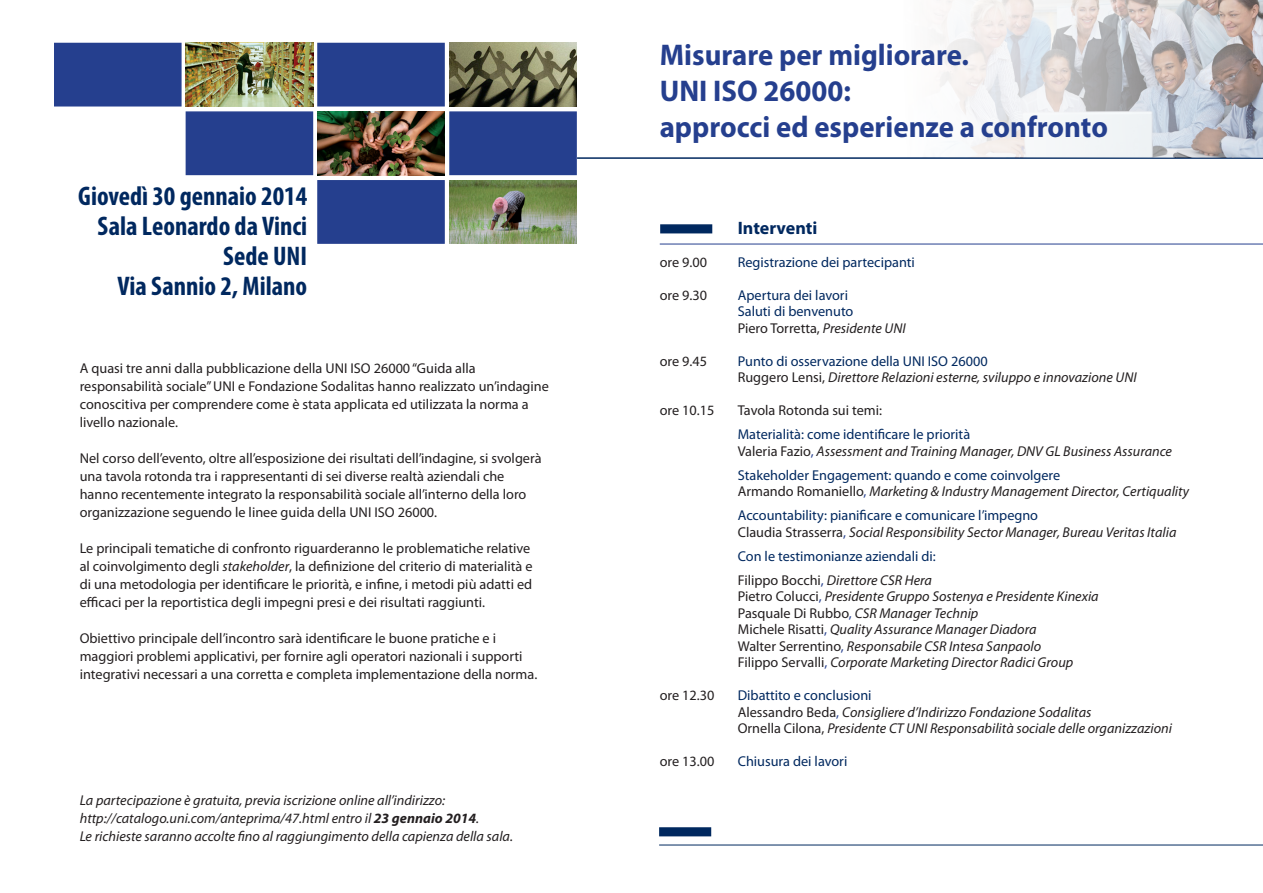
<style>
.page{position:relative;width:1263px;height:893px;background:#fff}
.page>*{position:absolute;margin:0;border:0;box-sizing:border-box;transform-origin:0 0}
.t1{font:700 30px "Myriad Pro";color:#253f8e;scale:.96 1}
.t2{font:700 condensed 27px "Myriad Pro";color:#00285f}
.t3{font:700 18px "Myriad Pro";color:#00285f}
.Normale{font:14.25px/18px "Myriad Pro";color:#231f20}
.Normale-2{font:italic 14.25px "Myriad Pro";color:#231f20}
.t4{font:14.25px "Myriad Pro";color:#00285f}
.s1{font-style:italic}
.s2{font-weight:700}
.s3{font-style:normal}
.s4{font-style:normal;color:#253f8e}
</style>
<div class="page">
<hr style="left:577px;top:157px;width:686px;height:2px;background:#00285f">
<img style="left:936px;top:0;width:327px;height:157px">
<hr style="left:660px;top:244px;width:603px;height:1px;background:#253f8e">
<div style="left:660px;top:224px;width:52px;height:9px;background:#00285f;border:2px solid #00285f"></div>
<hr style="left:659px;top:845px;width:604px;height:1px;background:#00285f">
<div style="left:659px;top:827px;width:52px;height:9px;background:#00285f;border:2px solid #00285f"></div>
<div style="left:186px;top:111px;width:127px;height:64px;background:#253f8e;border:2px solid #253f8e"></div>
<div style="left:54px;top:43px;width:128px;height:64px;background:#253f8e;border:2px solid #253f8e"></div>
<div style="left:317px;top:180px;width:128px;height:64px;background:#253f8e;border:2px solid #253f8e"></div>
<div style="left:449px;top:111px;width:128px;height:64px;background:#253f8e;border:2px solid #253f8e"></div>
<div style="left:317px;top:43px;width:128px;height:64px;background:#253f8e;border:2px solid #253f8e"></div>
<img style="left:449px;top:43px;width:128px;height:64px">
<img style="left:449px;top:180px;width:128px;height:64px">
<img style="left:317px;top:111px;width:128px;height:64px">
<img style="left:186px;top:43px;width:127px;height:64px">
<p class="t2" style="left:78px;top:180px;width:230px">Giovedì 30 gennaio 2014</p>
<p class="t2" style="left:98px;top:210px;width:211px">Sala Leonardo da Vinci</p>
<p class="t2" style="left:223px;top:240px;width:85px">Sede UNI</p>
<p class="t2" style="left:117px;top:270px;width:191px">Via Sannio 2, Milano</p>
<p class="Normale" style="left:80px;top:359px;width:471px">A quasi tre anni dalla pubblicazione della UNI ISO 26000 “Guida alla responsabilità sociale” UNI e Fondazione Sodalitas hanno realizzato un’indagine conoscitiva per comprendere come è stata applicata ed utilizzata la norma a livello nazionale.</p>
<p class="Normale" style="left:80px;top:449px;width:463px">Nel corso dell’evento, oltre all’esposizione dei risultati dell’indagine, si svolgerà una tavola rotonda tra i rappresentanti di sei diverse realtà aziendali che hanno recentemente integrato la responsabilità sociale all’interno della loro organizzazione seguendo le linee guida della UNI ISO 26000.</p>
<p class="Normale" style="left:80px;top:539px;width:454px">Le principali tematiche di confronto riguarderanno le problematiche relative al coinvolgimento degli <span class="s1">stakeholder</span>, la definizione del criterio di materialità e di una metodologia per identificare le priorità, e infine, i metodi più adatti ed efficaci per la reportistica degli impegni presi e dei risultati raggiunti.</p>
<p class="Normale" style="left:80px;top:629px;width:459px">Obiettivo principale dell’incontro sarà identificare le buone pratiche e i maggiori problemi applicativi, per fornire agli operatori nazionali i supporti integrativi necessari a una corretta e completa implementazione della norma.</p>
<p class="Normale-2" style="left:80px;top:792px;width:367px">La partecipazione è gratuita, previa iscrizione online all’indirizzo:</p>
<p class="Normale-2" style="left:80px;top:810px;width:401px">http://catalogo.uni.com/anteprima/47.html entro il <span class="s2">23 gennaio 2014</span>.</p>
<p class="Normale-2" style="left:80px;top:828px;width:435px">Le richieste saranno accolte fino al raggiungimento della capienza della sala.</p>
<p class="t1" style="left:660px;top:35px;width:324px">Misurare per migliorare.</p>
<p class="t1" style="left:660px;top:71px;width:201px">UNI ISO 26000:</p>
<p class="t1" style="left:660px;top:107px;width:468px">approcci ed esperienze a confronto</p>
<p class="t3" style="left:738px;top:216px;width:81px">Interventi</p>
<p class="Normale" style="left:660px;top:253px;width:49px">ore 9.00</p>
<p class="t4" style="left:738px;top:253px;width:179px">Registrazione dei partecipanti</p>
<p class="Normale" style="left:660px;top:286px;width:49px">ore 9.30</p>
<p class="t4" style="left:738px;top:286px;width:112px">Apertura dei lavori</p>
<p class="t4" style="left:738px;top:302px;width:117px">Saluti di benvenuto</p>
<p class="Normale" style="left:738px;top:319px;width:169px">Piero Torretta, <span class="s1">Presidente UNI</span></p>
<p class="Normale" style="left:660px;top:352px;width:49px">ore 9.45</p>
<p class="t4" style="left:738px;top:352px;width:251px">Punto di osservazione della UNI ISO 26000</p>
<p class="Normale-2" style="left:738px;top:368px;width:400px"><span class="s3">Ruggero Lensi,</span> Direttore Relazioni esterne, sviluppo e innovazione UNI</p>
<p class="Normale" style="left:660px;top:401px;width:56px">ore 10.15</p>
<p class="Normale" style="left:738px;top:401px;width:146px">Tavola Rotonda sui temi:</p>
<p class="t4" style="left:738px;top:425px;width:234px">Materialità: come identificare le priorità</p>
<p class="Normale-2" style="left:738px;top:442px;width:436px"><span class="s3">Valeria Fazio</span><span class="s4">,</span> Assessment and Training Manager, DNV GL Business Assurance</p>
<p class="t4" style="left:738px;top:466px;width:324px">Stakeholder Engagement: quando e come coinvolgere</p>
<p class="Normale-2" style="left:738px;top:482px;width:453px"><span class="s3">Armando Romaniello</span><span class="s4">,</span> Marketing &amp; Industry Management Director, Certiquality</p>
<p class="t4" style="left:738px;top:506px;width:302px">Accountability: pianificare e comunicare l’impegno</p>
<p class="Normale-2" style="left:738px;top:523px;width:440px"><span class="s3">Claudia Strasserra</span><span class="s4">,</span> Social Responsibility Sector Manager, Bureau Veritas Italia</p>
<p class="t4" style="left:738px;top:547px;width:200px">Con le testimonianze aziendali di:</p>
<p class="Normale-2" style="left:738px;top:571px;width:196px"><span class="s3">Filippo Bocchi</span><span class="s4">,</span> Direttore CSR Hera</p>
<p class="Normale-2" style="left:738px;top:587px;width:362px"><span class="s3">Pietro Colucci</span><span class="s4">,</span> Presidente Gruppo Sostenya e Presidente Kinexia</p>
<p class="Normale-2" style="left:738px;top:604px;width:242px"><span class="s3">Pasquale Di Rubbo</span><span class="s4">,</span> CSR Manager Technip</p>
<p class="Normale-2" style="left:738px;top:620px;width:300px"><span class="s3">Michele Risatti</span><span class="s4">,</span> Quality Assurance Manager Diadora</p>
<p class="Normale-2" style="left:738px;top:637px;width:305px"><span class="s3">Walter Serrentino</span><span class="s4">,</span> Responsabile CSR Intesa Sanpaolo</p>
<p class="Normale-2" style="left:738px;top:653px;width:337px"><span class="s3">Filippo Servalli</span><span class="s4">,</span> Corporate Marketing Director Radici Group</p>
<p class="Normale" style="left:660px;top:686px;width:56px">ore 12.30</p>
<p class="t4" style="left:738px;top:686px;width:135px">Dibattito e conclusioni</p>
<p class="Normale-2" style="left:738px;top:703px;width:355px"><span class="s3">Alessandro Beda</span><span class="s4">,</span> Consigliere d’Indirizzo Fondazione Sodalitas</p>
<p class="Normale-2" style="left:738px;top:719px;width:436px"><span class="s3">Ornella Cilona,</span> Presidente CT UNI Responsabilità sociale delle organizzazioni</p>
<p class="Normale" style="left:660px;top:752px;width:56px">ore 13.00</p>
<p class="t4" style="left:738px;top:752px;width:111px">Chiusura dei lavori</p>
</div>
